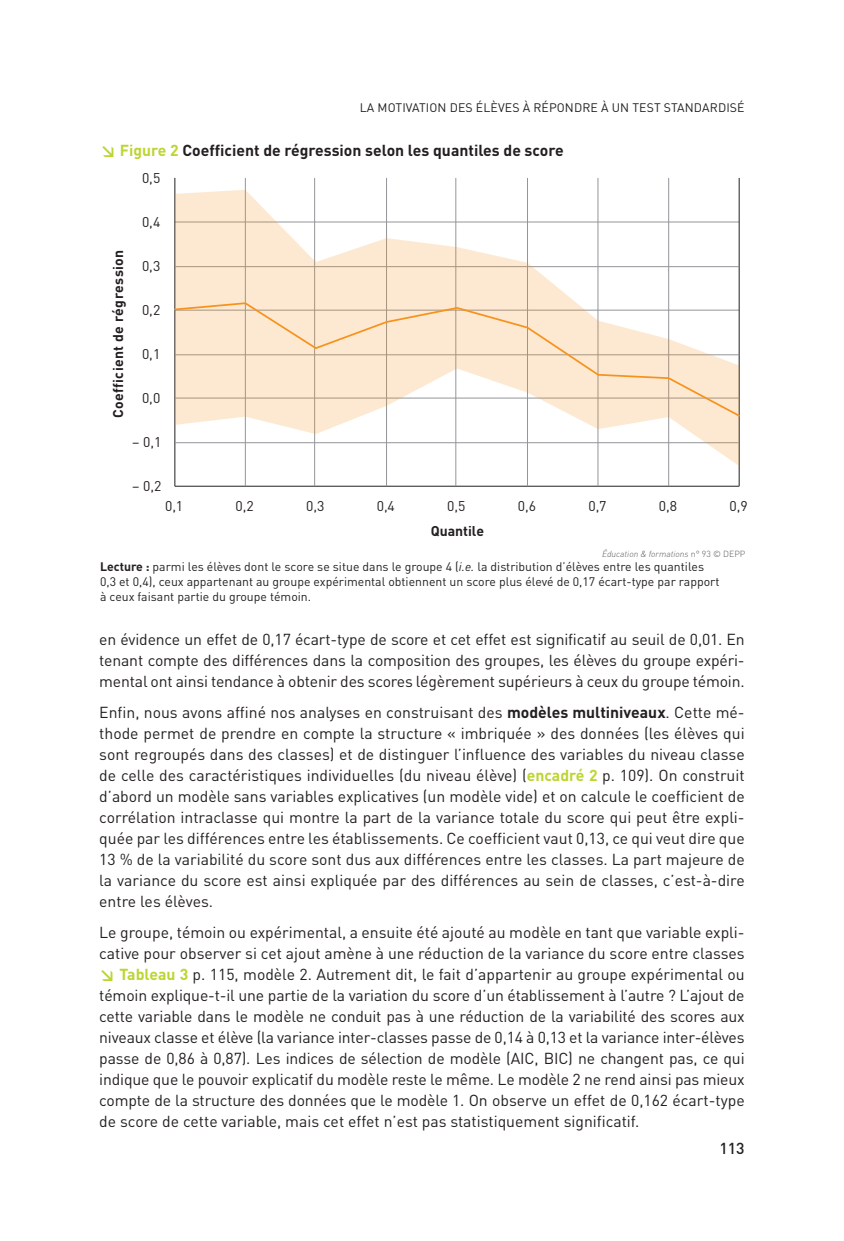
<style>
.page{position:relative;width:844px;height:1241px;background:#fff}
.page>*{position:absolute;margin:0;border:0;box-sizing:border-box;transform-origin:0 0}
.Courant{font:15.75px/21px "DINOT";color:#231f20;text-align:justify}
.Titre{font:700 15.75px "DINOT";color:#231f20}
.t1{font:500 15.75px "DINOT";color:#231f20}
.t2{font:14px "DINOT";color:#231f20}
.t3{font:700 14px "DINOT";letter-spacing:.02em;color:#231f20}
.t4{font:700 14px "DINOT";color:#231f20}
.Titre-2{font:12.25px/14.7px "DINOT";color:#231f20}
.Titre_courant__droit{font:12.25px "DINOT";letter-spacing:.01em;color:#231f20}
.Titre-3{font:italic 300 8.75px "DINOT";color:#57585a}
.s1{color:#bcd531}
.s2{font-style:normal}
.s3{font-weight:700}
.s4{font-style:italic}
.s5{font-weight:700;color:#bcd531}
</style>
<div class="page">
<hr style="left:175px;top:486px;width:564px;height:1px;background:#231f20">
<hr style="left:245px;top:178px;width:1px;height:308px;background:#939598">
<hr style="left:386px;top:178px;width:1px;height:308px;background:#939598">
<hr style="left:527px;top:178px;width:1px;height:308px;background:#939598">
<hr style="left:668px;top:178px;width:1px;height:308px;background:#939598">
<hr style="left:314px;top:178px;width:1px;height:308px;background:#939598">
<hr style="left:455px;top:178px;width:1px;height:308px;background:#939598">
<hr style="left:597px;top:178px;width:1px;height:308px;background:#939598">
<hr style="left:738px;top:178px;width:1px;height:308px;background:#231f20">
<hr style="left:174px;top:178px;width:1px;height:308px;background:#231f20">
<svg style="left:175px;top:190px;width:564px;height:276px"></svg>
<svg style="left:174px;top:301px;width:566px;height:117px"></svg>
<p class="Titre_courant__droit" style="left:359px;top:100px;width:386px">LA MOTIVATION DES ÉLÈVES À RÉPONDRE À UN TEST STANDARDISÉ</p>
<p class="Titre" style="left:100px;top:140px;width:465px"><span class="s1">↘ Figure 2</span> Coefficient de régression selon les quantiles de score</p>
<p class="t2" style="left:142px;top:169px;width:20px">0,5</p>
<p class="t3" style="left:109px;top:418px;width:170px;rotate:-90deg">Coefficient de régression</p>
<p class="t2" style="left:142px;top:213px;width:20px">0,4</p>
<p class="t2" style="left:142px;top:257px;width:20px">0,3</p>
<p class="t2" style="left:142px;top:301px;width:20px">0,2</p>
<p class="t2" style="left:142px;top:345px;width:20px">0,1</p>
<p class="t2" style="left:142px;top:389px;width:20px">0,0</p>
<p class="t2" style="left:132px;top:433px;width:31px">– 0,1</p>
<p class="t2" style="left:132px;top:477px;width:31px">– 0,2</p>
<p class="t2" style="left:165px;top:497px;width:20px">0,1</p>
<p class="t2" style="left:235px;top:497px;width:20px">0,2</p>
<p class="t2" style="left:306px;top:497px;width:20px">0,3</p>
<p class="t2" style="left:376px;top:497px;width:20px">0,4</p>
<p class="t2" style="left:447px;top:497px;width:20px">0,5</p>
<p class="t2" style="left:517px;top:497px;width:20px">0,6</p>
<p class="t2" style="left:588px;top:497px;width:20px">0,7</p>
<p class="t2" style="left:658px;top:497px;width:20px">0,8</p>
<p class="t2" style="left:729px;top:497px;width:20px">0,9</p>
<p class="t4" style="left:430px;top:521px;width:55px">Quantile</p>
<p class="Titre-3" style="left:602px;top:548px;width:145px">Éducation &amp; formations <span class="s2">n° 93 © DEPP</span></p>
<p class="Titre-2" style="left:100px;top:559px;width:620px"><span class="s3">Lecture :</span> parmi les élèves dont le score se situe dans le groupe 4 (<span class="s4">i.e.</span> la distribution d’élèves entre les quantiles<br>0,3 et 0,4), ceux appartenant au groupe expérimental obtiennent un score plus élevé de 0,17 écart-type par rapport à ceux faisant partie du groupe témoin.</p>
<p class="Courant" style="left:99px;top:628px;width:646px">en évidence un effet de 0,17 écart-type de score et cet effet est significatif au seuil de 0,01. En tenant compte des différences dans la composition des groupes, les élèves du groupe expéri&shy;mental ont ainsi tendance à obtenir des scores légèrement supérieurs à ceux du groupe témoin.</p>
<p class="Courant" style="left:99px;top:701px;width:646px">Enfin, nous avons affiné nos analyses en construisant des <span class="s3">modèles multiniveaux</span>. Cette mé&shy;thode permet de prendre en compte la structure « imbriquée » des données (les élèves qui sont regroupés dans des classes) et de distinguer l’influence des variables du niveau classe de celle des caractéristiques individuelles (du niveau élève) (<span class="s5">encadré 2</span> p. 109). On construit d’abord un modèle sans variables explicatives (un modèle vide) et on calcule le coefficient de corrélation intraclasse qui montre la part de la variance totale du score qui peut être expli&shy;quée par les différences entre les établissements. Ce coefficient vaut 0,13, ce qui veut dire que 13 % de la variabilité du score sont dus aux différences entre les classes. La part majeure de la variance du score est ainsi expliquée par des différences au sein de classes, c’est-à-dire entre les élèves.</p>
<p class="Courant" style="left:99px;top:921px;width:646px">Le groupe, témoin ou expérimental, a ensuite été ajouté au modèle en tant que variable expli&shy;cative pour observer si cet ajout amène à une réduction de la variance du score entre classes <span class="s5">↘ Tableau 3</span> p. 115, modèle 2. Autrement dit, le fait d’appartenir au groupe expérimental ou témoin explique-t-il une partie de la variation du score d’un établissement à l’autre ? L’ajout de cette variable dans le modèle ne conduit pas à une réduction de la variabilité des scores aux niveaux classe et élève (la variance inter-classes passe de 0,14 à 0,13 et la variance inter-élèves passe de 0,86 à 0,87). Les indices de sélection de modèle (AIC, BIC) ne changent pas, ce qui indique que le pouvoir explicatif du modèle reste le même. Le modèle 2 ne rend ainsi pas mieux compte de la structure des données que le modèle 1. On observe un effet de 0,162 écart-type de score de cette variable, mais cet effet n’est pas statistiquement significatif.</p>
<p class="t1" style="left:719px;top:1137px;width:27px">113</p>
</div>
